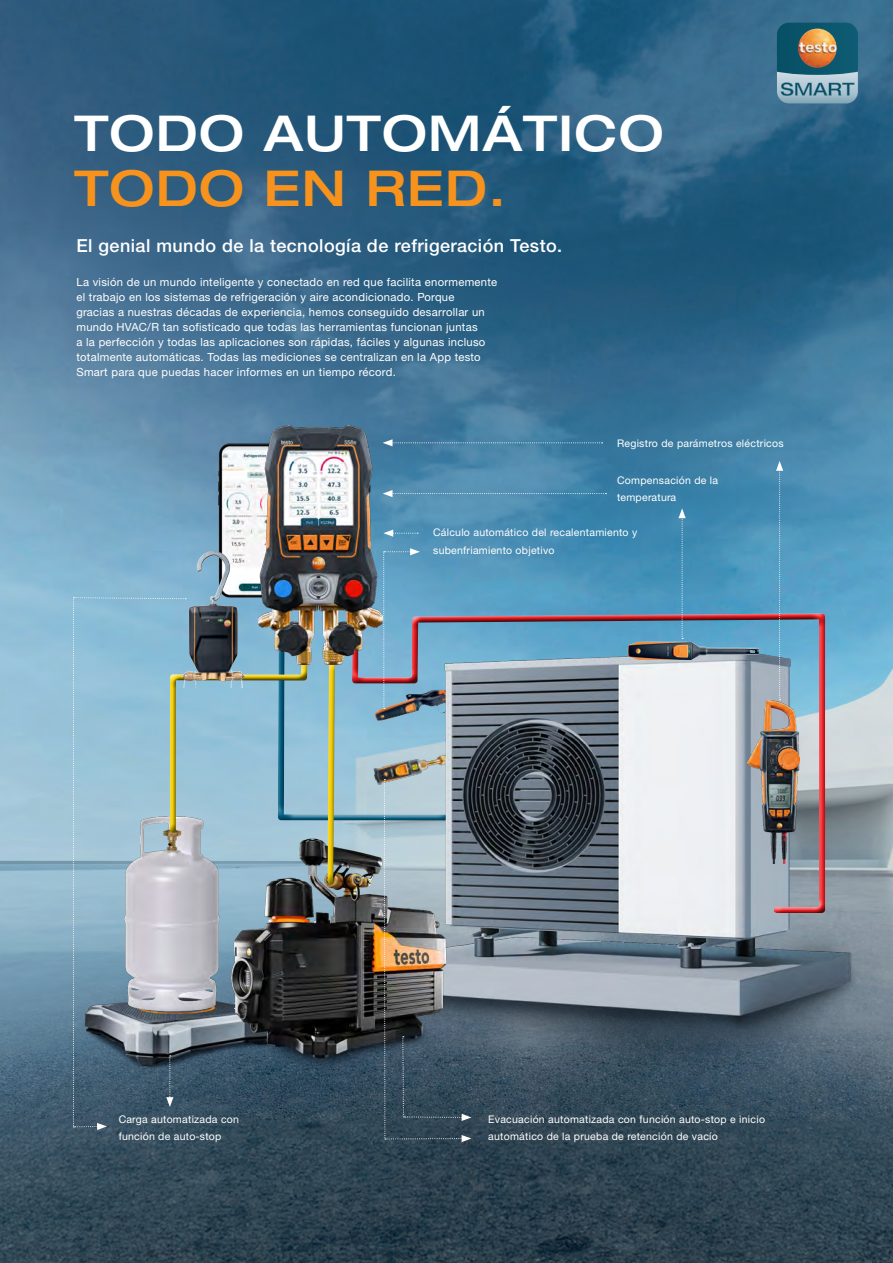
<style>
.page{position:relative;width:893px;height:1263px;background:#fff}
.page>*{position:absolute;margin:0;border:0;box-sizing:border-box;transform-origin:0 0}
.Headline_18pt{font:500 expanded 49.5px/55.5px "Helvetica Neue LTW1 G";letter-spacing:.025em;color:#fff}
.t1{font:500 18px "Helvetica Neue LTW1 G";letter-spacing:.025em;color:#fff}
.t2{font:11.25px/15px "Helvetica Neue LTW1 G";letter-spacing:.025em;color:#fff}
.t3{font:10.5px/17.2px "Helvetica Neue LTW1 G";letter-spacing:.025em;color:#fff}
.s1{color:#f7931d}
</style>
<div class="page">
<img style="left:0;top:0;width:893px;height:1263px">
<img style="left:65px;top:940px;width:8px;height:138px">
<img style="left:311px;top:593px;width:582px;height:564px">
<div style="left:350px;top:614px;width:476px;height:300px;background:#231f20;opacity:.75"></div>
<img style="left:628px;top:641px;width:131px;height:20px">
<svg style="left:776px;top:461px;width:7px;height:239px;background:#6ca0be"></svg>
<svg style="left:383px;top:439px;width:220px;height:7px;background:#4e86a7"></svg>
<svg style="left:383px;top:490px;width:223px;height:7px;background:#5a95b6"></svg>
<svg style="left:383px;top:530px;width:35px;height:7px"></svg>
<img style="left:777px;top:23px;width:81px;height:81px">
<img style="left:73px;top:548px;width:398px;height:594px">
<div style="left:325px;top:662px;width:10px;height:223px;background:#231f20;opacity:.75"></div>
<img style="left:747px;top:701px;width:53px;height:163px">
<img style="left:218px;top:443px;width:40px;height:156px">
<svg style="left:678px;top:508px;width:8px;height:131px"></svg>
<img style="left:185px;top:551px;width:40px;height:122px">
<img style="left:258px;top:426px;width:125px;height:238px">
<p class="Headline_18pt" style="left:74px;top:104px;width:591px">TODO AUTOMÁTICO<br><span class="s1">TODO EN RED.</span></p>
<p class="t1" style="left:76px;top:235px;width:487px">El genial mundo de la tecnología de refrigeración Testo.</p>
<p class="t2" style="left:76px;top:275px;width:422px">La visión de un mundo inteligente y conectado en red que facilita enormemente el trabajo en los sistemas de refrigeración y aire acondicionado. Porque<br>gracias a nuestras décadas de experiencia, hemos conseguido desarrollar un mundo HVAC/R tan sofisticado que todas las herramientas funcionan juntas<br>a la perfección y todas las aplicaciones son rápidas, fáciles y algunas incluso totalmente automáticas. Todas las mediciones se centralizan en la App testo Smart para que puedas hacer informes en un tiempo récord.</p>
<p class="t3" style="left:617px;top:434px;width:168px">Registro de parámetros eléctricos</p>
<p class="t3" style="left:617px;top:472px;width:103px">Compensación de la</p>
<p class="t3" style="left:617px;top:489px;width:61px">temperatura</p>
<p class="t3" style="left:433px;top:524px;width:206px">Cálculo automático del recalentamiento y subenfriamiento objetivo</p>
<p class="t3" style="left:119px;top:1110px;width:122px">Carga automatizada con</p>
<p class="t3" style="left:119px;top:1128px;width:104px">función de auto-stop</p>
<p class="t3" style="left:488px;top:1110px;width:278px">Evacuación automatizada con función auto-stop e inicio automático de la prueba de retención de vacío</p>
</div>
